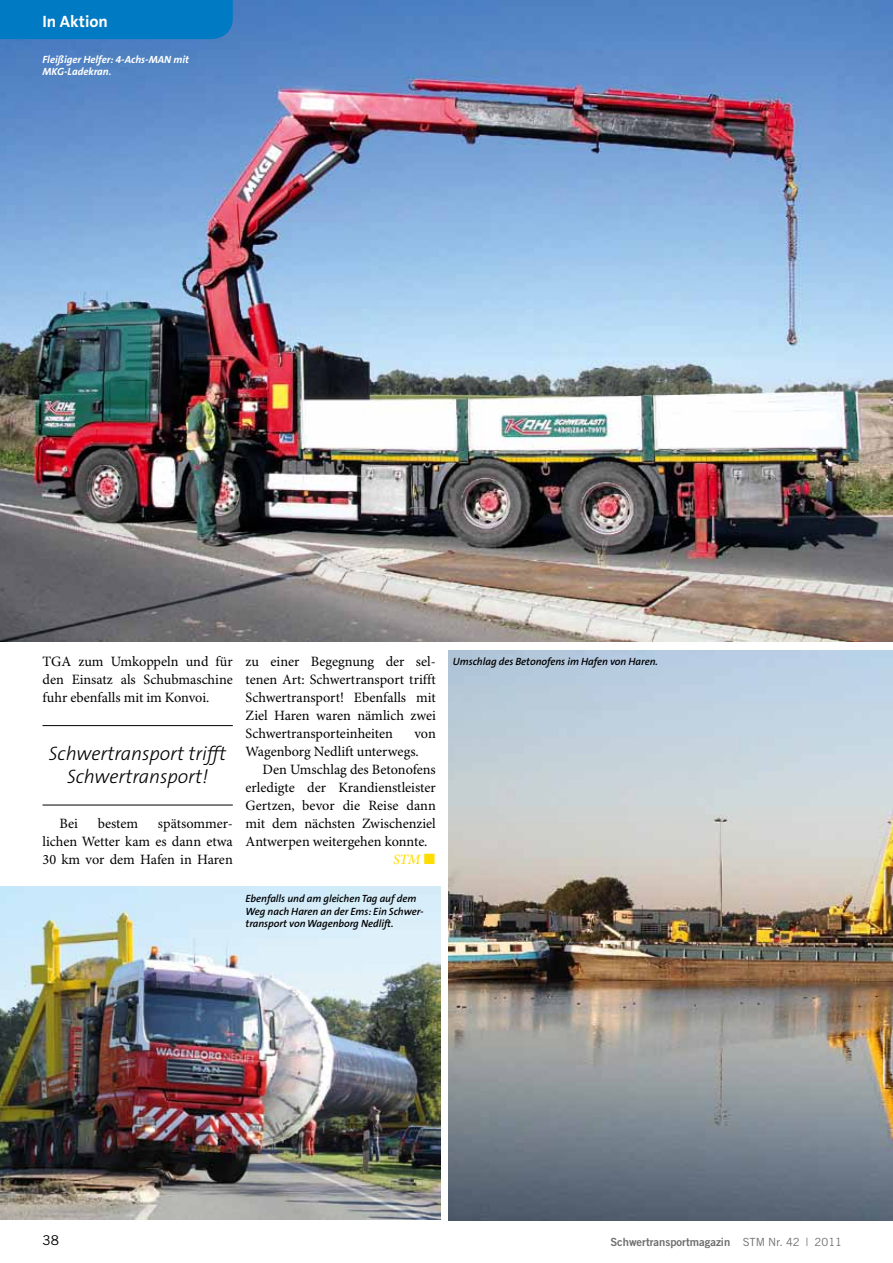
<style>
.page{position:relative;width:893px;height:1263px;background:#fff}
.page>*{position:absolute;margin:0;border:0;box-sizing:border-box;transform-origin:0 0}
.t1{font:italic 300 19.5px/23.4px "The Sans B3";letter-spacing:-.005em;color:#000;text-align:center}
.t2{font:700 16.5px "The Sans B7";color:#fff}
.t3{font:14.25px/18px "Minion Pro";color:#000;text-align:justify}
.t4{font:italic 500 14.25px "Minion Pro";color:#fd0}
.t5{font:13.5px "Trade Gothic";color:#000}
.t6{font:11.25px "Trade Gothic Bold Two";color:#6e6e6e}
.t7{font:italic 600 10.5px/12.3px "The Sans B6";letter-spacing:-.005em;color:#000}
.t8{font:italic 700 10.5px/12.3px "The Sans B7";color:#fff}
.s1{font-family:"Trade Gothic"}
</style>
<div class="page">
<img style="left:449px;top:651px;width:444px;height:569px">
<img style="left:0;top:0;width:893px;height:642px">
<img style="left:0;top:886px;width:440px;height:333px">
<div style="left:0;top:0;width:233px;height:39px;background:#007ac2"></div>
<hr style="left:43px;top:725px;width:190px;height:1px;background:#000">
<hr style="left:43px;top:805px;width:190px;height:1px;background:#000">
<p class="t2" style="left:43px;top:13px;width:67px">In Aktion</p>
<p class="t8" style="left:43px;top:54px;width:148px">Fleißiger Helfer: 4-Achs-MAN mit<br>MKG-Ladekran.</p>
<p class="t3" style="left:43px;top:653px;width:192px">TGA zum Umkoppeln und für den Einsatz als Schubmaschine fuhr ebenfalls mit im Konvoi.</p>
<h1 class="t1" style="left:49px;top:742px;width:179px">Schwertransport trifft<br>Schwertransport!</h1>
<p class="t3" style="left:60px;top:815px;width:20px">Bei</p>
<p class="t3" style="left:98px;top:815px;width:42px">bestem</p>
<p class="t3" style="left:43px;top:815px;width:192px;text-indent:115px">spätsommer&shy;lichen Wetter kam es dann etwa 30 km vor dem Hafen in Haren</p>
<p class="t3" style="left:246px;top:653px;width:192px">zu einer Begegnung der sel&shy;tenen Art: Schwertransport trifft Schwertransport! Ebenfalls mit Ziel Haren waren nämlich zwei Schwertransporteinheiten</p>
<p class="t3" style="left:246px;top:725px;width:192px;text-indent:169px">von<br>Wagenborg Nedlift unterwegs.</p>
<p class="t3" style="left:246px;top:761px;width:192px;text-indent:17px">Den Umschlag des Betonofens erledigte der Krandienstleister Gertzen, bevor die Reise dann mit dem nächsten Zwischenziel Antwerpen weitergehen konnte.</p>
<p class="t4" style="left:393px;top:850px;width:29px">STM</p>
<p class="t7" style="left:246px;top:893px;width:179px">Ebenfalls und am gleichen Tag auf dem<br>Weg nach Haren an der Ems: Ein Schwer&shy;transport von Wagenborg Nedlift.</p>
<p class="t7" style="left:453px;top:656px;width:207px">Umschlag des Betonofens im Hafen von Haren.</p>
<p class="t5" style="left:43px;top:1232px;width:18px">38</p>
<p class="t6" style="left:610px;top:1235px;width:233px">Schwertransportmagazin <span class="s1">STM Nr. 42 | 2011</span></p>
</div>
